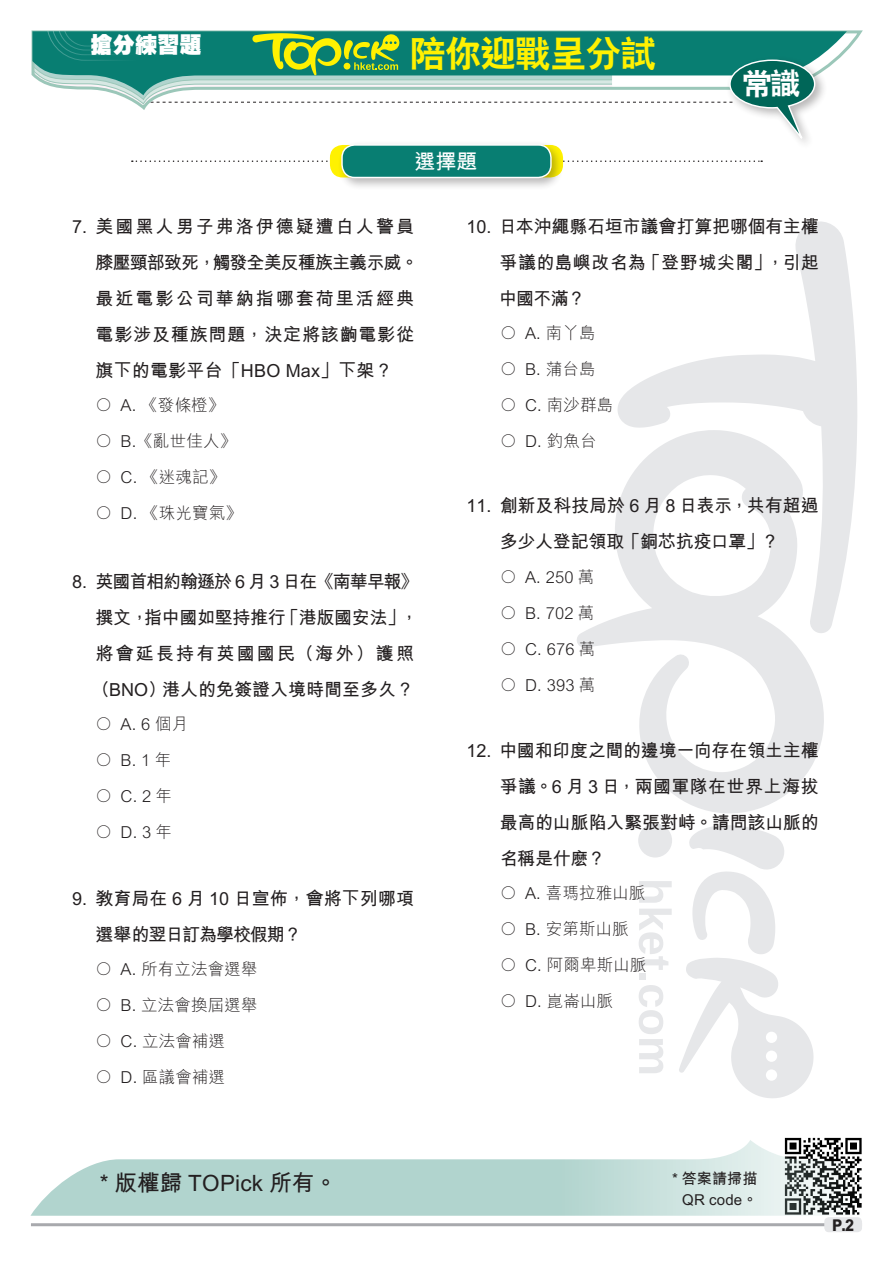
<style>
.page{position:relative;width:893px;height:1263px;background:#fff}
.page>*{position:absolute;margin:0;border:0;box-sizing:border-box;transform-origin:0 0}
.小題eq{font:36px "C Hei 2 Xbold HKSCS";letter-spacing:-.025em;color:#fff101}
.內文{font:30px "C Hei 2 Xbold HKSCS";color:#fff}
.sf_內文{font:22.5px "M Hei Bold HKSCS";letter-spacing:.01em;color:#231f20}
.小題{font:22.2px "C Hei Ultra Bold HKSCS";color:#fff}
.增值題et{font:21px "M Hei Bold HKSCS";color:#fff}
.Ex_Questions{font:18px/36px "M Hei Bold HKSCS";color:#231f20}
.Ex_Questions-2{font:18px/36px "M Hei Bold HKSCS";letter-spacing:.045em;color:#231f20}
.Ex_Questions-3{font:16.5px "M Hei Light HKSCS";letter-spacing:.01em;color:#231f20}
.t1{font:16.2px "M Hei Xbold HKSCS";color:#231f20;scale:.9 1}
.sf_內文-2{font:15px "M Hei Bold HKSCS";letter-spacing:.01em;color:#231f20}
</style>
<div class="page">
<svg style="left:639px;top:881px;width:33px;height:22px"></svg>
<svg style="left:639px;top:909px;width:33px;height:61px"></svg>
<div style="left:639px;top:974px;width:7px;height:6px;background:#e6e7e9"></div>
<svg style="left:639px;top:985px;width:24px;height:88px"></svg>
<div style="left:638px;top:823px;width:34px;height:34px;background:#e6e7e9;border-radius:50%"></div>
<svg style="left:679px;top:825px;width:135px;height:273px"></svg>
<svg style="left:617px;top:221px;width:240px;height:411px"></svg>
<svg style="left:577px;top:430px;width:248px;height:383px"></svg>
<svg style="left:132px;top:160px;width:630px;height:2px"></svg>
<div style="left:330px;top:145px;width:233px;height:32px;background:#fff101;border-radius:13px"></div>
<div style="left:337px;top:140px;width:227px;height:50px;background:#231f20;opacity:.32"></div>
<div style="left:342px;top:145px;width:209px;height:32px;background:#087e72;border-radius:13px"></div>
<div style="left:341px;top:144px;width:211px;height:34px;border:1px solid #fff;border-radius:13px"></div>
<svg style="left:816px;top:31px;width:31px;height:37px"></svg>
<div style="left:726px;top:56px;width:101px;height:94px;background:#231f20;opacity:.32"></div>
<svg style="left:31px;top:30px;width:785px;height:117px"></svg>
<img style="left:784px;top:1137px;width:78px;height:71px">
<svg style="left:30px;top:1140px;width:831px;height:76px;fill:#b4d5cf"></svg>
<hr style="left:31px;top:1223px;width:831px;height:3px;background:#a8a9ad">
<div style="left:824px;top:1217px;width:38px;height:15px;background:#e6e7e9;border-radius:4px"></div>
<p class="小題" style="left:91px;top:30px;width:113px">搶分練習題</p>
<p class="小題eq" style="left:410px;top:30px;width:248px">陪你迎戰呈分試</p>
<p class="增值題et" style="left:414px;top:146px;width:64px">選擇題</p>
<p class="內文" style="left:742px;top:64px;width:60px">常識</p>
<p class="Ex_Questions" style="left:72px;top:207px;width:17px">7.</p>
<p class="Ex_Questions-2" style="left:96px;top:207px;width:325px">美國黑人男子弗洛伊德疑遭白人警員膝壓頸部致死，觸發全美反種族主義示威。最近電影公司華納指哪套荷里活經典電影涉及種族問題，決定將該齣電影從旗下的電影平台「HBO Max」下架？</p>
<p class="Ex_Questions-3" style="left:96px;top:394px;width:130px">○ A. 《發條橙》</p>
<p class="Ex_Questions-3" style="left:96px;top:430px;width:142px">○ B.《亂世佳人》</p>
<p class="Ex_Questions-3" style="left:96px;top:466px;width:131px">○ C. 《迷魂記》</p>
<p class="Ex_Questions-3" style="left:96px;top:502px;width:148px">○ D. 《珠光寶氣》</p>
<p class="Ex_Questions" style="left:72px;top:562px;width:17px">8.</p>
<p class="Ex_Questions" style="left:91px;top:562px;width:329px">英國首相約翰遜於 6 月 3 日在《南華早報》撰文，指中國如堅持推行「港版國安法」，將會延長持有英國國民（海外）護照（BNO）港人的免簽證入境時間至多久？</p>
<p class="Ex_Questions-3" style="left:96px;top:713px;width:94px">○ A. 6 個月</p>
<p class="Ex_Questions-3" style="left:96px;top:749px;width:77px">○ B.1年</p>
<p class="Ex_Questions-3" style="left:96px;top:785px;width:78px">○ C.2年</p>
<p class="Ex_Questions-3" style="left:96px;top:821px;width:78px">○ D.3年</p>
<p class="Ex_Questions" style="left:72px;top:879px;width:17px">9.</p>
<p class="Ex_Questions" style="left:96px;top:879px;width:320px">教育局在 6 月 10 日宣佈，會將下列哪項選舉的翌日訂為學校假期？</p>
<p class="Ex_Questions-3" style="left:96px;top:958px;width:164px">○ A. 所有立法會選舉</p>
<p class="Ex_Questions-3" style="left:96px;top:994px;width:164px">○ B. 立法會換屆選舉</p>
<p class="Ex_Questions-3" style="left:96px;top:1030px;width:131px">○ C. 立法會補選</p>
<p class="Ex_Questions-3" style="left:96px;top:1066px;width:131px">○ D. 區議會補選</p>
<p class="Ex_Questions" style="left:466px;top:207px;width:354px">10. 日本沖繩縣石垣市議會打算把哪個有主權</p>
<p class="Ex_Questions" style="left:499px;top:243px;width:321px">爭議的島嶼改名為「登野城尖閣」，引起中國不滿？</p>
<p class="Ex_Questions-3" style="left:500px;top:322px;width:97px">○ A. 南丫島</p>
<p class="Ex_Questions-3" style="left:500px;top:358px;width:97px">○ B. 蒲台島</p>
<p class="Ex_Questions-3" style="left:500px;top:394px;width:115px">○ C. 南沙群島</p>
<p class="Ex_Questions-3" style="left:500px;top:430px;width:98px">○ D. 釣魚台</p>
<p class="Ex_Questions" style="left:466px;top:486px;width:27px">11.</p>
<p class="Ex_Questions" style="left:500px;top:486px;width:320px">創新及科技局於 6 月 8 日表示，共有超過多少人登記領取「銅芯抗疫口罩」？</p>
<p class="Ex_Questions-3" style="left:500px;top:565px;width:96px">○ A. 250 萬</p>
<p class="Ex_Questions-3" style="left:500px;top:601px;width:96px">○ B. 702 萬</p>
<p class="Ex_Questions-3" style="left:500px;top:637px;width:97px">○ C. 676 萬</p>
<p class="Ex_Questions-3" style="left:500px;top:673px;width:97px">○ D. 393 萬</p>
<p class="Ex_Questions" style="left:466px;top:731px;width:354px">12. 中國和印度之間的邊境一向存在領土主權</p>
<p class="Ex_Questions" style="left:500px;top:767px;width:321px;text-align:justify">爭議。6 月 3 日，兩國軍隊在世界上海拔最高的山脈陷入緊張對峙。請問該山脈的名稱是什麽？</p>
<p class="Ex_Questions-3" style="left:500px;top:882px;width:147px">○ A. 喜瑪拉雅山脈</p>
<p class="Ex_Questions-3" style="left:500px;top:918px;width:130px">○ B. 安第斯山脈</p>
<p class="Ex_Questions-3" style="left:500px;top:954px;width:148px">○ C. 阿爾卑斯山脈</p>
<p class="Ex_Questions-3" style="left:500px;top:990px;width:115px">○ D. 崑崙山脈</p>
<p class="sf_內文" style="left:100px;top:1166px;width:239px">* 版權歸 TOPick 所有。</p>
<p class="sf_內文-2" style="left:672px;top:1167px;width:87px">* 答案請掃描</p>
<p class="sf_內文-2" style="left:682px;top:1188px;width:77px">QR code。</p>
<p class="t1" style="left:832px;top:1214px;width:26px">P.2</p>
</div>
